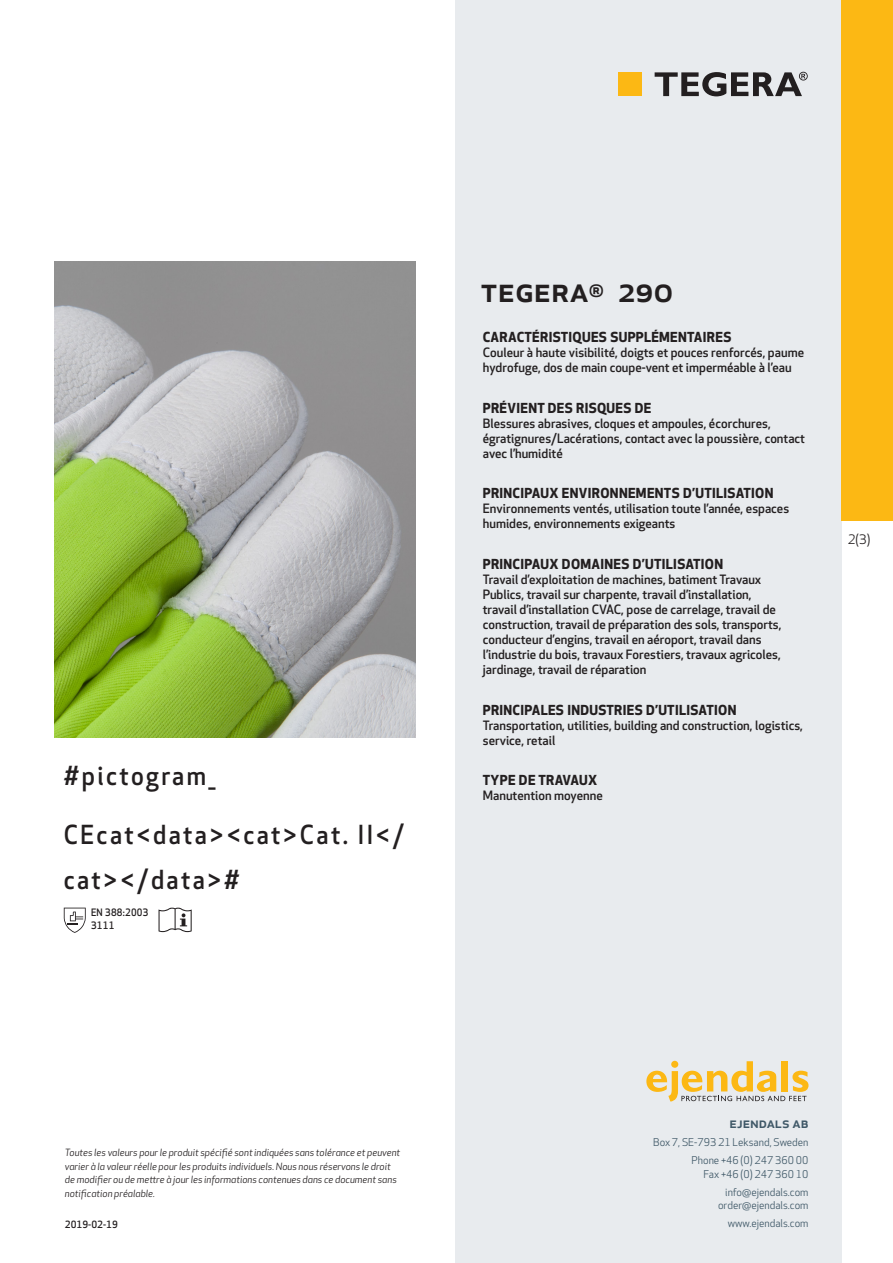
<style>
.page{position:relative;width:893px;height:1263px;background:#fff}
.page>*{position:absolute;margin:0;border:0;box-sizing:border-box;transform-origin:0 0}
.prodname{font:500 34.5px "Apex New";color:#231f20}
.PictogramSpacing_Glo{font:500 25.65px/45px "Apex New";letter-spacing:.1em;color:#231f20;scale:.95 1}
.t1{font:500 15px "Apex New";color:#405968}
.Funktion_body{font:700 13.5px "Apex New";letter-spacing:.025em;color:#231f20}
.t2{font:12.75px "Apex New";color:#231f20}
.Funktion_body-2{font:500 12.6px/15px "Apex New";color:#231f20}
.t3{font:10.5px/18px "Apex New";color:#405968;text-align:right}
.Artikel{font:500 10.05px/13.2px "Apex New";letter-spacing:.025em;color:#231f20;scale:.95 1}
.t4{font:italic 9.75px/13.5px "Apex New";color:#231f20}
.Sidfot_datum{font:500 9.75px "Apex New";color:#231f20}
</style>
<div class="page">
<div style="left:455px;top:0;width:387px;height:1263px;background:#e8ebee"></div>
<svg style="left:646px;top:1061px;width:162px;height:40px"></svg>
<div style="left:842px;top:0;width:51px;height:520px;background:#fcb814"></div>
<div style="left:618px;top:72px;width:24px;height:24px;background:#fcb814"></div>
<svg style="left:655px;top:72px;width:153px;height:24px"></svg>
<svg style="left:64px;top:908px;width:22px;height:25px"></svg>
<svg style="left:159px;top:908px;width:33px;height:24px"></svg>
<img style="left:54px;top:261px;width:361px;height:477px">
<p class="PictogramSpacing_Glo" style="left:64px;top:753px;width:161px">#pictogram_</p>
<p class="PictogramSpacing_Glo" style="left:64px;top:812px;width:360px">CEcat&lt;data&gt;&lt;cat&gt;Cat. II&lt;/ cat&gt;&lt;/data&gt;#</p>
<p class="Artikel" style="left:91px;top:905px;width:62px">EN 388:2003<br>3111</p>
<p class="prodname" style="left:480px;top:266px;width:195px">TEGERA<sup>®</sup> 290</p>
<p class="Funktion_body" style="left:483px;top:327px;width:250px">CARACTÉRISTIQUES SUPPLÉMENTAIRES</p>
<p class="Funktion_body-2" style="left:483px;top:345px;width:323px">Couleur à haute visibilité, doigts et pouces renforcés, paume hydrofuge, dos de main coupe-vent et imperméable à l’eau</p>
<p class="Funktion_body" style="left:483px;top:398px;width:170px">PRÉVIENT DES RISQUES DE</p>
<p class="Funktion_body-2" style="left:483px;top:415px;width:324px">Blessures abrasives, cloques et ampoules, écorchures, égratignures/Lacérations, contact avec la poussière, contact avec l’humidité</p>
<p class="Funktion_body" style="left:483px;top:483px;width:292px">PRINCIPAUX ENVIRONNEMENTS D’UTILISATION</p>
<p class="Funktion_body-2" style="left:483px;top:501px;width:308px">Environnements ventés, utilisation toute l’année, espaces humides, environnements exigeants</p>
<p class="Funktion_body" style="left:483px;top:554px;width:242px">PRINCIPAUX DOMAINES D’UTILISATION</p>
<p class="Funktion_body-2" style="left:483px;top:571px;width:300px">Travail d’exploitation de machines, batiment Travaux Publics, travail sur charpente, travail d’installation, travail d’installation CVAC, pose de carrelage, travail de construction, travail de préparation des sols, transports, conducteur d’engins, travail en aéroport, travail dans l’industrie du bois, travaux Forestiers, travaux agricoles, jardinage, travail de réparation</p>
<p class="Funktion_body" style="left:483px;top:700px;width:255px">PRINCIPALES INDUSTRIES D’UTILISATION</p>
<p class="Funktion_body-2" style="left:483px;top:717px;width:322px">Transportation, utilities, building and construction, logistics, service, retail</p>
<p class="Funktion_body" style="left:483px;top:770px;width:116px">TYPE DE TRAVAUX</p>
<p class="Funktion_body-2" style="left:483px;top:788px;width:121px">Manutention moyenne</p>
<p class="t2" style="left:848px;top:531px;width:24px">2(3)</p>
<p class="t4" style="left:65px;top:1146px;width:337px">Toutes les valeurs pour le produit spécifié sont indiquées sans tolérance et peuvent varier à la valeur réelle pour les produits individuels. Nous nous réservons le droit de modifier ou de mettre à jour les informations contenues dans ce document sans notification préalable.</p>
<p class="t1" style="left:729px;top:1113px;width:80px">ejendals ab</p>
<p class="t3" style="left:653px;top:1133px;width:157px">Box 7, SE-793 21 Leksand, Sweden<br>Phone +46 (0) 247 360 00</p>
<p class="t3" style="left:703px;top:1165px;width:107px">Fax +46 (0) 247 360 10 info@ejendals.com</p>
<p class="t3" style="left:718px;top:1196px;width:92px">order@ejendals.com</p>
<p class="Sidfot_datum" style="left:65px;top:1218px;width:54px">2019-02-19</p>
<p class="t3" style="left:728px;top:1215px;width:82px">www.ejendals.com</p>
</div>
